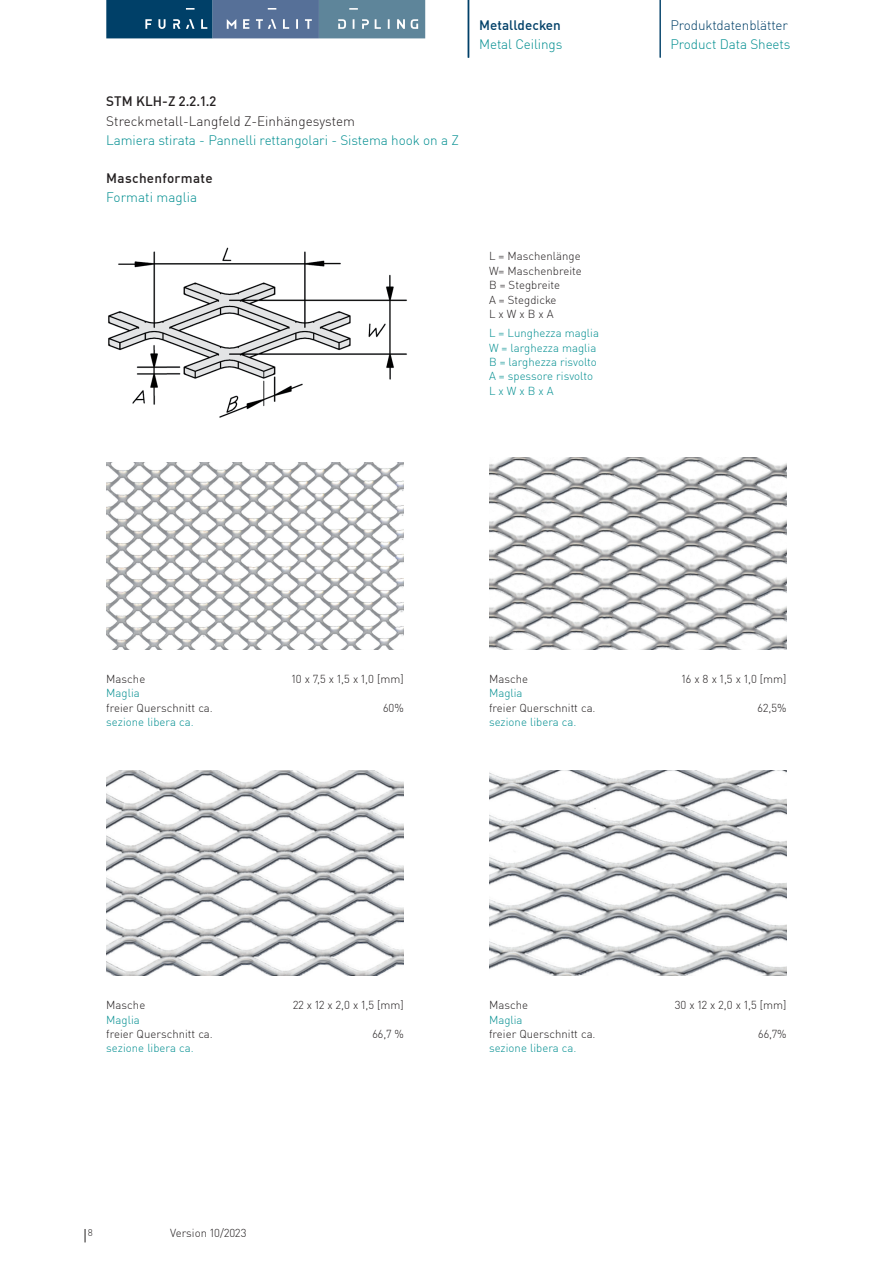
<style>
.page{position:relative;width:893px;height:1263px;background:#fff}
.page>*{position:absolute;margin:0;border:0;box-sizing:border-box;transform-origin:0 0}
.t1{font:300 13.5px "DIN Pro";letter-spacing:-.01em;color:#008e90}
.t2{font:300 13.5px "DIN Pro";color:#231f20}
.t3{font:500 13.5px "DIN Pro";letter-spacing:.025em;color:#231f20}
.t4{font:300 13.5px "DIN Pro";letter-spacing:-.01em;color:#004068}
.t5{font:500 13.5px "DIN Pro";letter-spacing:.005em;color:#004068}
.t6{font:300 11.4px/14.4px "DIN Pro";color:#231f20}
.t7{font:300 11.4px/14.4px "DIN Pro";color:#008e90}
.t8{font:300 9.6px "DIN Pro";color:#231f20}
</style>
<div class="page">
<svg style="left:106px;top:0;width:319px;height:38px;background:#466f8e"></svg>
<img style="left:108px;top:247px;width:299px;height:171px">
<img style="left:106px;top:463px;width:298px;height:186px">
<img style="left:489px;top:457px;width:298px;height:192px">
<img style="left:106px;top:770px;width:298px;height:206px">
<img style="left:489px;top:770px;width:298px;height:206px">
<svg style="left:85px;top:1229px;width:1px;height:13px"></svg>
<hr style="left:468px;top:0;width:1px;height:58px;background:#004068">
<hr style="left:660px;top:0;width:1px;height:58px;background:#004068">
<p class="t3" style="left:106px;top:91px;width:112px">STM KLH-Z 2.2.1.2</p>
<p class="t2" style="left:106px;top:110px;width:250px">Streckmetall-Langfeld Z-Einhängesystem</p>
<p class="t1" style="left:106px;top:130px;width:354px">Lamiera stirata - Pannelli rettangolari - Sistema hook on a Z</p>
<p class="t3" style="left:106px;top:168px;width:108px">Maschenformate</p>
<p class="t1" style="left:106px;top:187px;width:93px">Formati maglia</p>
<p class="t5" style="left:479px;top:14px;width:83px">Metalldecken</p>
<p class="t4" style="left:670px;top:14px;width:119px">Produktdatenblätter</p>
<p class="t1" style="left:479px;top:34px;width:85px">Metal Ceilings</p>
<p class="t1" style="left:670px;top:34px;width:122px">Product Data Sheets</p>
<p class="t6" style="left:489px;top:248px;width:94px">L = Maschenlänge<br>W= Maschenbreite<br>B = Stegbreite<br>A = Stegdicke<br>L x W x B x A</p>
<p class="t7" style="left:489px;top:325px;width:111px">L = Lunghezza maglia<br>W = larghezza maglia<br>B = larghezza risvolto<br>A = spessore risvolto<br>L x W x B x A</p>
<p class="t6" style="left:106px;top:671px;width:41px">Masche</p>
<p class="t6" style="left:292px;top:671px;width:114px">10 x 7,5 x 1,5 x 1,0 [mm]</p>
<p class="t6" style="left:106px;top:700px;width:108px">freier Querschnitt ca.</p>
<p class="t6" style="left:383px;top:700px;width:22px">60%</p>
<p class="t7" style="left:106px;top:685px;width:35px">Maglia</p>
<p class="t7" style="left:106px;top:714px;width:89px">sezione libera ca.</p>
<p class="t6" style="left:489px;top:671px;width:41px">Masche</p>
<p class="t6" style="left:682px;top:671px;width:106px">16 x 8 x 1,5 x 1,0 [mm]</p>
<p class="t6" style="left:489px;top:700px;width:108px">freier Querschnitt ca.</p>
<p class="t6" style="left:758px;top:700px;width:31px">62,5%</p>
<p class="t7" style="left:489px;top:685px;width:35px">Maglia</p>
<p class="t7" style="left:489px;top:714px;width:89px">sezione libera ca.</p>
<p class="t6" style="left:106px;top:997px;width:41px">Masche</p>
<p class="t6" style="left:293px;top:997px;width:112px">22 x 12 x 2,0 x 1,5 [mm]</p>
<p class="t6" style="left:106px;top:1026px;width:108px">freier Querschnitt ca.</p>
<p class="t6" style="left:372px;top:1026px;width:33px">66,7 %</p>
<p class="t7" style="left:106px;top:1012px;width:35px">Maglia</p>
<p class="t7" style="left:106px;top:1040px;width:89px">sezione libera ca.</p>
<p class="t8" style="left:88px;top:1225px;width:7px">8</p>
<p class="t6" style="left:170px;top:1225px;width:78px">Version 10/2023</p>
<p class="t6" style="left:489px;top:997px;width:41px">Masche</p>
<p class="t6" style="left:675px;top:997px;width:113px">30 x 12 x 2,0 x 1,5 [mm]</p>
<p class="t6" style="left:489px;top:1026px;width:108px">freier Querschnitt ca.</p>
<p class="t6" style="left:758px;top:1026px;width:30px">66,7%</p>
<p class="t7" style="left:489px;top:1012px;width:35px">Maglia</p>
<p class="t7" style="left:489px;top:1040px;width:89px">sezione libera ca.</p>
</div>
